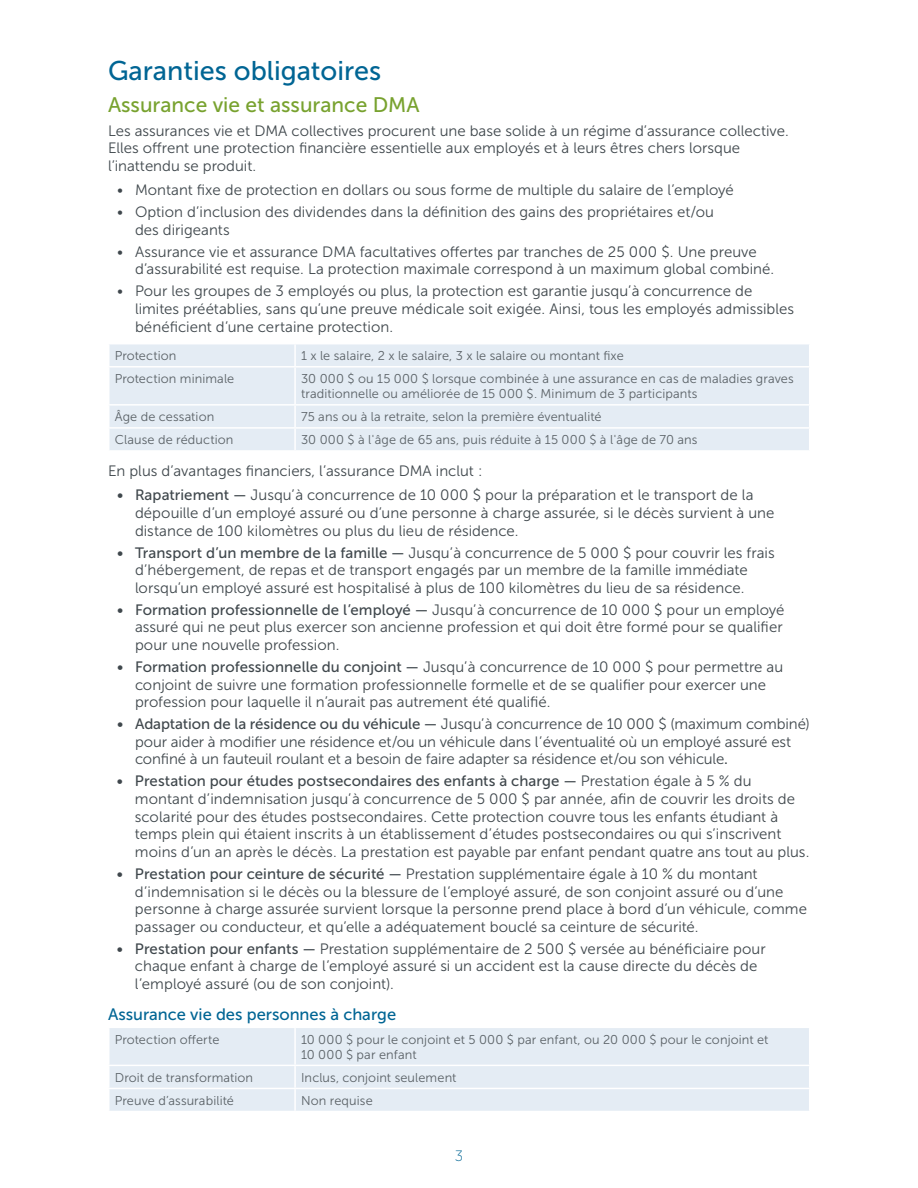
<style>
.page{position:relative;width:918px;height:1188px;background:#fff}
.page>*{position:absolute;margin:0;border:0;box-sizing:border-box;transform-origin:0 0}
.t1{font:27px "Museo Sans 500";color:#006594}
.t2{font:21px "Museo Sans 500";color:#78a22f}
.t3{font:16.5px "Museo Sans 500";color:#006594}
.t4{font:15px/17.7px "Museo Sans 300";color:#3f474c}
.t5{font:15px "Museo Sans 500";letter-spacing:.005em;color:#3f474c}
.t6{font:15px "Museo Sans 100";color:#006594}
.t7{font:12.75px/15px "Museo Sans 300";letter-spacing:.01em;color:#5a6166}
.s1{font-family:"Museo Sans 500"}
.s2{font-family:"Museo Sans 300"}
</style>
<div class="page">
<div style="left:110px;top:344px;width:699px;height:106px;background:#e4ecf4"></div>
<hr style="left:294px;top:344px;width:2px;height:22px;background:#fff">
<hr style="left:294px;top:368px;width:2px;height:36px;background:#fff">
<hr style="left:294px;top:406px;width:2px;height:21px;background:#fff">
<hr style="left:294px;top:429px;width:2px;height:21px;background:#fff">
<hr style="left:108px;top:366px;width:187px;height:2px;background:#fff">
<hr style="left:108px;top:404px;width:187px;height:2px;background:#fff">
<hr style="left:108px;top:427px;width:187px;height:2px;background:#fff">
<hr style="left:295px;top:366px;width:515px;height:2px;background:#fff">
<hr style="left:295px;top:404px;width:515px;height:2px;background:#fff">
<hr style="left:295px;top:427px;width:515px;height:2px;background:#fff">
<div style="left:110px;top:1028px;width:699px;height:83px;background:#e4ecf4"></div>
<hr style="left:294px;top:1028px;width:2px;height:37px;background:#fff">
<hr style="left:108px;top:1065px;width:187px;height:1px;background:#fff">
<hr style="left:295px;top:1065px;width:515px;height:1px;background:#fff">
<hr style="left:294px;top:1066px;width:2px;height:22px;background:#fff">
<hr style="left:108px;top:1088px;width:187px;height:1px;background:#fff">
<hr style="left:295px;top:1088px;width:515px;height:1px;background:#fff">
<hr style="left:294px;top:1089px;width:2px;height:22px;background:#fff">
<h1 class="t1" style="left:108px;top:56px;width:275px">Garanties obligatoires</h1>
<h2 class="t2" style="left:108px;top:93px;width:313px">Assurance vie et assurance DMA</h2>
<p class="t4" style="left:108px;top:122px;width:682px">Les assurances vie et DMA collectives procurent une base solide à un régime d’assurance collective.<br>Elles offrent une protection financière essentielle aux employés et à leurs êtres chers lorsque l’inattendu se produit.</p>
<p class="t4" style="left:117px;top:181px;width:618px">• Montant fixe de protection en dollars ou sous forme de multiple du salaire de l’employé</p>
<p class="t4" style="left:135px;top:203px;width:581px;text-indent:-18px">• Option d’inclusion des dividendes dans la définition des gains des propriétaires et/ou des dirigeants</p>
<p class="t4" style="left:135px;top:243px;width:641px;text-indent:-18px">• Assurance vie et assurance DMA facultatives offertes par tranches de 25 000 $. Une preuve d’assurabilité est requise. La protection maximale correspond à un maximum global combiné.</p>
<p class="t4" style="left:135px;top:282px;width:661px;text-indent:-18px">• Pour les groupes de 3 employés ou plus, la protection est garantie jusqu’à concurrence de limites préétablies, sans qu’une preuve médicale soit exigée. Ainsi, tous les employés admissibles bénéficient d’une certaine protection.</p>
<p class="t7" style="left:115px;top:348px;width:63px">Protection</p>
<p class="t7" style="left:301px;top:348px;width:324px">1 x le salaire, 2 x le salaire, 3 x le salaire ou montant fixe</p>
<p class="t7" style="left:115px;top:371px;width:121px">Protection minimale</p>
<p class="t7" style="left:301px;top:371px;width:494px">30 000 $ ou 15 000 $ lorsque combinée à une assurance en cas de maladies graves traditionnelle ou améliorée de 15 000 $. Minimum de 3 participants</p>
<p class="t7" style="left:115px;top:409px;width:101px">Âge de cessation</p>
<p class="t7" style="left:301px;top:409px;width:302px">75 ans ou à la retraite, selon la première éventualité</p>
<p class="t7" style="left:115px;top:432px;width:120px">Clause de réduction</p>
<p class="t7" style="left:301px;top:432px;width:398px">30 000 $ à l'âge de 65 ans, puis réduite à 15 000 $ à l'âge de 70 ans</p>
<p class="t4" style="left:108px;top:462px;width:376px">En plus d’avantages financiers, l’assurance DMA inclut :</p>
<p class="t4" style="left:135px;top:487px;width:641px;text-indent:-18px"><span class="s1">• Rapatriement —</span> Jusqu’à concurrence de 10 000 $ pour la préparation et le transport de la dépouille d’un employé assuré ou d’une personne à charge assurée, si le décès survient à une distance de 100 kilomètres ou plus du lieu de résidence.</p>
<p class="t4" style="left:135px;top:544px;width:641px;text-indent:-18px"><span class="s1">• Transport d’un membre de la famille —</span> Jusqu’à concurrence de 5 000 $ pour couvrir les frais d’hébergement, de repas et de transport engagés par un membre de la famille immédiate lorsqu’un employé assuré est hospitalisé à plus de 100 kilomètres du lieu de sa résidence.</p>
<p class="t4" style="left:135px;top:601px;width:651px;text-indent:-18px"><span class="s1">• Formation professionnelle de l’employé —</span> Jusqu’à concurrence de 10 000 $ pour un employé assuré qui ne peut plus exercer son ancienne profession et qui doit être formé pour se qualifier pour une nouvelle profession.</p>
<p class="t4" style="left:135px;top:658px;width:650px;text-indent:-18px"><span class="s1">• Formation professionnelle du conjoint —</span> Jusqu’à concurrence de 10 000 $ pour permettre au conjoint de suivre une formation professionnelle formelle et de se qualifier pour exercer une profession pour laquelle il n’aurait pas autrement été qualifié.</p>
<p class="t4" style="left:135px;top:715px;width:676px;text-indent:-18px"><span class="s1">• Adaptation de la résidence ou du véhicule —</span> Jusqu’à concurrence de 10 000 $ (maximum combiné) pour aider à modifier une résidence et/ou un véhicule dans l’éventualité où un employé assuré est confiné à un fauteuil roulant et a besoin de faire adapter sa résidence et/ou son véhicule<span class="s1">.</span></p>
<p class="t5" style="left:117px;top:773px;width:636px">• Prestation pour études postsecondaires des enfants à charge — <span class="s2">Prestation égale à 5 % du</span></p>
<p class="t4" style="left:135px;top:790px;width:676px">montant d’indemnisation jusqu’à concurrence de 5 000 $ par année, afin de couvrir les droits de scolarité pour des études postsecondaires. Cette protection couvre tous les enfants étudiant à temps plein qui étaient inscrits à un établissement d’études postsecondaires ou qui s’inscrivent moins d’un an après le décès. La prestation est payable par enfant pendant quatre ans tout au plus.</p>
<p class="t4" style="left:135px;top:865px;width:673px;text-indent:-18px"><span class="s1">• Prestation pour ceinture de sécurité —</span> Prestation supplémentaire égale à 10 % du montant d’indemnisation si le décès ou la blessure de l’employé assuré, de son conjoint assuré ou d’une personne à charge assurée survient lorsque la personne prend place à bord d’un véhicule, comme passager ou conducteur, et qu’elle a adéquatement bouclé sa ceinture de sécurité.</p>
<p class="t4" style="left:135px;top:940px;width:632px;text-indent:-18px"><span class="s1">• Prestation pour enfants —</span> Prestation supplémentaire de 2 500 $ versée au bénéficiaire pour chaque enfant à charge de l’employé assuré si un accident est la cause directe du décès de l’employé assuré (ou de son conjoint).</p>
<p class="t3" style="left:108px;top:1005px;width:290px">Assurance vie des personnes à charge</p>
<p class="t7" style="left:115px;top:1032px;width:106px">Protection offerte</p>
<p class="t7" style="left:301px;top:1032px;width:469px">10 000 $ pour le conjoint et 5 000 $ par enfant, ou 20 000 $ pour le conjoint et<br>10 000 $ par enfant</p>
<p class="t7" style="left:115px;top:1070px;width:140px">Droit de transformation</p>
<p class="t7" style="left:301px;top:1070px;width:157px">Inclus, conjoint seulement</p>
<p class="t7" style="left:115px;top:1093px;width:121px">Preuve d’assurabilité</p>
<p class="t7" style="left:301px;top:1093px;width:73px">Non requise</p>
<p class="t6" style="left:455px;top:1148px;width:10px">3</p>
</div>
